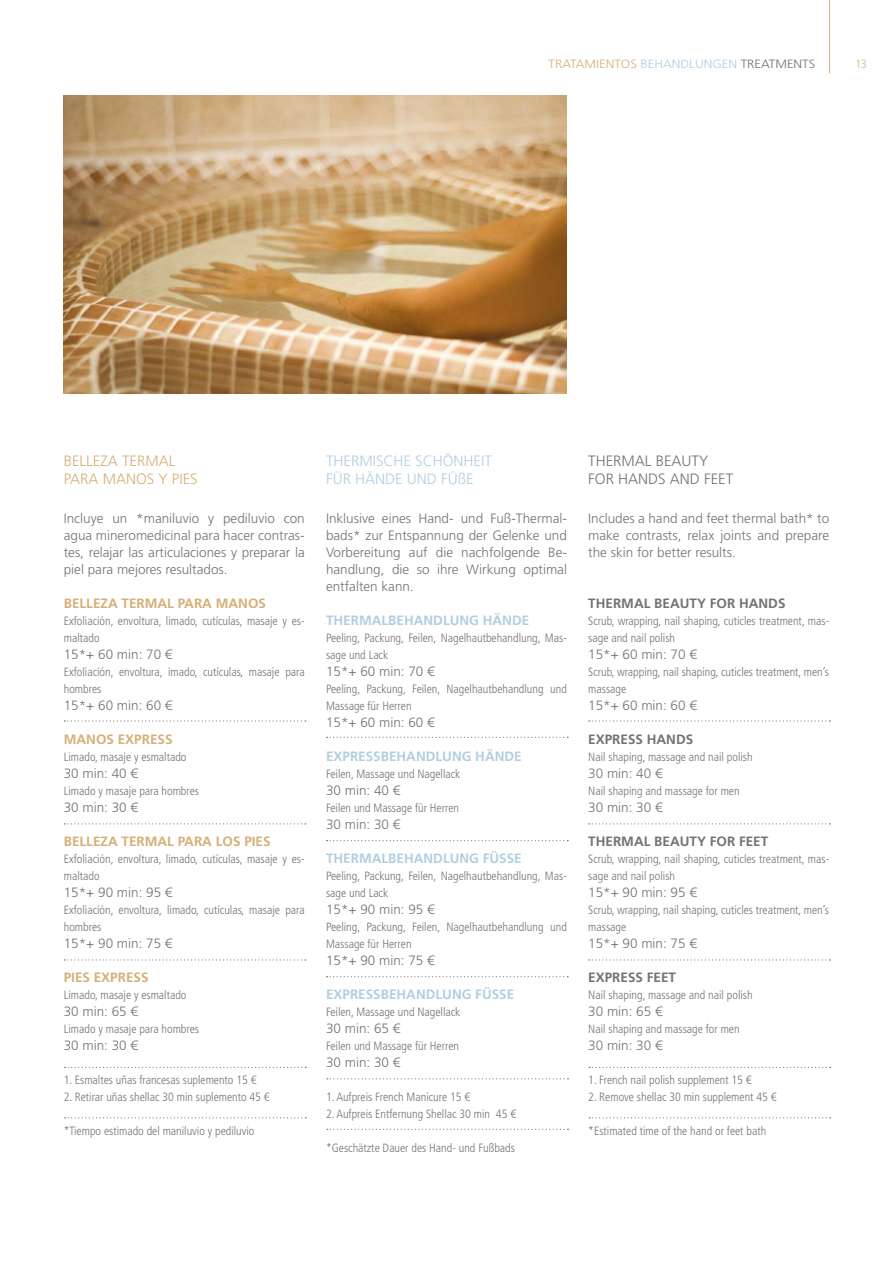
<style>
.page{position:relative;width:893px;height:1263px;background:#fff}
.page>*{position:absolute;margin:0;border:0;box-sizing:border-box;transform-origin:0 0}
.t1{font:300 15px/18px "Frutiger LT Std";color:#b2cee1}
.t2{font:300 15px/18px "Frutiger LT Std";color:#747373}
.t3{font:300 15px/18px "Frutiger LT Std";color:#d5b079}
.t4{font:300 13.5px/17px "Frutiger LT Std";color:#747373;text-align:justify}
.t5{font:700 13.5px "Frutiger LT Std";color:#b2cee1}
.t6{font:700 13.5px "Frutiger LT Std";color:#d5b079}
.t7{font:700 13.5px "Frutiger LT Std";color:#747373}
.t8{font:300 condensed 12px/17px "Frutiger LT Std";color:#747373}
.t9{font:300 12px "Frutiger LT Std";color:#d5b079;scale:1.09 1}
.t10{font:300 condensed 12px "Frutiger LT Std";color:#d5b079}
.s1{color:#b2cee1}
.s2{color:#747373}
</style>
<div class="page">
<hr style="left:829px;top:0;width:1px;height:73px;background:#d5b079">
<img style="left:64px;top:96px;width:503px;height:297px">
<svg style="left:64px;top:720px;width:242px;height:1px"></svg>
<svg style="left:327px;top:737px;width:241px;height:1px"></svg>
<svg style="left:589px;top:720px;width:241px;height:1px"></svg>
<svg style="left:64px;top:823px;width:242px;height:1px"></svg>
<svg style="left:327px;top:840px;width:241px;height:1px"></svg>
<svg style="left:589px;top:823px;width:241px;height:1px"></svg>
<svg style="left:64px;top:959px;width:242px;height:1px"></svg>
<svg style="left:327px;top:976px;width:241px;height:1px"></svg>
<svg style="left:589px;top:959px;width:241px;height:1px"></svg>
<svg style="left:65px;top:1117px;width:241px;height:1px"></svg>
<svg style="left:327px;top:1129px;width:241px;height:1px"></svg>
<svg style="left:589px;top:1117px;width:242px;height:1px"></svg>
<svg style="left:65px;top:1067px;width:241px;height:1px"></svg>
<svg style="left:327px;top:1078px;width:241px;height:1px"></svg>
<svg style="left:589px;top:1067px;width:242px;height:1px"></svg>
<p class="t9" style="left:549px;top:57px;width:246px">TRATAMIENTOS <span class="s1">BEHANDLUNGEN</span> <span class="s2">TREATMENTS</span></p>
<p class="t10" style="left:855px;top:57px;width:13px">13</p>
<p class="t3" style="left:64px;top:452px;width:135px">BELLEZA TERMAL<br>PARA MANOS Y PIES</p>
<p class="t4" style="left:64px;top:510px;width:242px">Incluye un *maniluvio y pediluvio con agua mineromedicinal para hacer contras&shy;tes, relajar las articulaciones y preparar la piel para mejores resultados.</p>
<p class="t6" style="left:64px;top:595px;width:204px">BELLEZA TERMAL PARA MANOS</p>
<p class="t8" style="left:64px;top:613px;width:242px">Exfoliación, envoltura, limado, cutículas, masaje y es&shy;maltado</p>
<p class="t4" style="left:64px;top:646px;width:110px">15*+ 60 min: 70 €</p>
<p class="t8" style="left:64px;top:664px;width:242px">Exfoliación, envoltura, imado, cutículas, masaje para hombres</p>
<p class="t4" style="left:64px;top:697px;width:110px">15*+ 60 min: 60 €</p>
<p class="t6" style="left:64px;top:731px;width:110px">MANOS EXPRESS</p>
<p class="t8" style="left:64px;top:749px;width:124px">Limado, masaje y esmaltado</p>
<p class="t4" style="left:64px;top:765px;width:76px">30 min: 40 €</p>
<p class="t8" style="left:64px;top:783px;width:137px">Limado y masaje para hombres</p>
<p class="t4" style="left:64px;top:799px;width:76px">30 min: 30 €</p>
<p class="t6" style="left:64px;top:834px;width:208px">BELLEZA TERMAL PARA LOS PIES</p>
<p class="t8" style="left:64px;top:851px;width:242px">Exfoliación, envoltura, limado, cutículas, masaje y es&shy;maltado</p>
<p class="t4" style="left:64px;top:884px;width:110px">15*+ 90 min: 95 €</p>
<p class="t8" style="left:64px;top:902px;width:242px">Exfoliación, envoltura, limado, cutículas, masaje para hombres</p>
<p class="t4" style="left:64px;top:935px;width:110px">15*+ 90 min: 75 €</p>
<p class="t6" style="left:64px;top:970px;width:86px">PIES EXPRESS</p>
<p class="t8" style="left:64px;top:987px;width:124px">Limado, masaje y esmaltado</p>
<p class="t4" style="left:64px;top:1003px;width:76px">30 min: 65 €</p>
<p class="t8" style="left:64px;top:1021px;width:137px">Limado y masaje para hombres</p>
<p class="t4" style="left:64px;top:1037px;width:76px">30 min: 30 €</p>
<p class="t8" style="left:64px;top:1072px;width:194px">1. Esmaltes uñas francesas suplemento 15 €</p>
<p class="t8" style="left:64px;top:1089px;width:207px">2. Retirar uñas shellac 30 min suplemento 45 €</p>
<p class="t8" style="left:64px;top:1123px;width:192px">*Tiempo estimado del maniluvio y pediluvio</p>
<p class="t1" style="left:326px;top:452px;width:167px">THERMISCHE SCHÖNHEIT<br>FÜR HÄNDE UND FÜßE</p>
<p class="t4" style="left:326px;top:510px;width:242px">Inklusive eines Hand- und Fuß-Thermal&shy;bads* zur Entspannung der Gelenke und Vorbereitung auf die nachfolgende Be&shy;handlung, die so ihre Wirkung optimal entfalten kann.</p>
<p class="t5" style="left:326px;top:612px;width:205px">THERMALBEHANDLUNG HÄNDE</p>
<p class="t8" style="left:326px;top:630px;width:242px">Peeling, Packung, Feilen, Nagelhautbehandlung, Mas&shy;sage und Lack</p>
<p class="t4" style="left:326px;top:663px;width:110px">15*+ 60 min: 70 €</p>
<p class="t8" style="left:326px;top:681px;width:242px">Peeling, Packung, Feilen, Nagelhautbehandlung und<br>Massage für Herren</p>
<p class="t4" style="left:326px;top:714px;width:110px">15*+ 60 min: 60 €</p>
<p class="t5" style="left:326px;top:748px;width:197px">EXPRESSBEHANDLUNG HÄNDE</p>
<p class="t8" style="left:326px;top:766px;width:136px">Feilen, Massage und Nagellack</p>
<p class="t4" style="left:326px;top:782px;width:76px">30 min: 40 €</p>
<p class="t8" style="left:326px;top:800px;width:135px">Feilen und Massage für Herren</p>
<p class="t4" style="left:326px;top:816px;width:76px">30 min: 30 €</p>
<p class="t5" style="left:326px;top:851px;width:197px">THERMALBEHANDLUNG FÜSSE</p>
<p class="t8" style="left:326px;top:868px;width:242px">Peeling, Packung, Feilen, Nagelhautbehandlung, Mas&shy;sage und Lack</p>
<p class="t4" style="left:326px;top:901px;width:110px">15*+ 90 min: 95 €</p>
<p class="t8" style="left:326px;top:919px;width:242px">Peeling, Packung, Feilen, Nagelhautbehandlung und<br>Massage für Herren</p>
<p class="t4" style="left:326px;top:952px;width:110px">15*+ 90 min: 75 €</p>
<p class="t5" style="left:326px;top:987px;width:190px">EXPRESSBEHANDLUNG FÜSSE</p>
<p class="t8" style="left:326px;top:1004px;width:136px">Feilen, Massage und Nagellack</p>
<p class="t4" style="left:326px;top:1020px;width:76px">30 min: 65 €</p>
<p class="t8" style="left:326px;top:1038px;width:135px">Feilen und Massage für Herren</p>
<p class="t4" style="left:326px;top:1054px;width:76px">30 min: 30 €</p>
<p class="t8" style="left:326px;top:1089px;width:146px">1. Aufpreis French Manicure 15 €</p>
<p class="t8" style="left:326px;top:1106px;width:192px">2. Aufpreis Entfernung Shellac 30 min 45 €</p>
<p class="t8" style="left:326px;top:1140px;width:191px">*Geschätzte Dauer des Hand- und Fußbads</p>
<p class="t2" style="left:588px;top:452px;width:147px">THERMAL BEAUTY<br>FOR HANDS AND FEET</p>
<p class="t4" style="left:588px;top:510px;width:242px">Includes a hand and feet thermal bath* to make contrasts, relax joints and prepare the skin for better results.</p>
<p class="t7" style="left:588px;top:595px;width:199px">THERMAL BEAUTY FOR HANDS</p>
<p class="t8" style="left:588px;top:613px;width:242px">Scrub, wrapping, nail shaping, cuticles treatment, mas&shy;sage and nail polish</p>
<p class="t4" style="left:588px;top:646px;width:110px">15*+ 60 min: 70 €</p>
<p class="t8" style="left:588px;top:664px;width:242px">Scrub, wrapping, nail shaping, cuticles treatment, men’s massage</p>
<p class="t4" style="left:588px;top:697px;width:110px">15*+ 60 min: 60 €</p>
<p class="t7" style="left:588px;top:731px;width:107px">EXPRESS HANDS</p>
<p class="t8" style="left:588px;top:749px;width:166px">Nail shaping, massage and nail polish</p>
<p class="t4" style="left:588px;top:765px;width:76px">30 min: 40 €</p>
<p class="t8" style="left:588px;top:783px;width:153px">Nail shaping and massage for men</p>
<p class="t4" style="left:588px;top:799px;width:76px">30 min: 30 €</p>
<p class="t7" style="left:588px;top:834px;width:182px">THERMAL BEAUTY FOR FEET</p>
<p class="t8" style="left:588px;top:851px;width:242px">Scrub, wrapping, nail shaping, cuticles treatment, mas&shy;sage and nail polish</p>
<p class="t4" style="left:588px;top:884px;width:110px">15*+ 90 min: 95 €</p>
<p class="t8" style="left:588px;top:902px;width:242px">Scrub, wrapping, nail shaping, cuticles treatment, men’s massage</p>
<p class="t4" style="left:588px;top:935px;width:110px">15*+ 90 min: 75 €</p>
<p class="t7" style="left:588px;top:970px;width:89px">EXPRESS FEET</p>
<p class="t8" style="left:588px;top:987px;width:166px">Nail shaping, massage and nail polish</p>
<p class="t4" style="left:588px;top:1003px;width:76px">30 min: 65 €</p>
<p class="t8" style="left:588px;top:1021px;width:153px">Nail shaping and massage for men</p>
<p class="t4" style="left:588px;top:1037px;width:76px">30 min: 30 €</p>
<p class="t8" style="left:588px;top:1072px;width:165px">1. French nail polish supplement 15 €</p>
<p class="t8" style="left:588px;top:1089px;width:190px">2. Remove shellac 30 min supplement 45 €</p>
<p class="t8" style="left:588px;top:1123px;width:179px">*Estimated time of the hand or feet bath</p>
</div>
